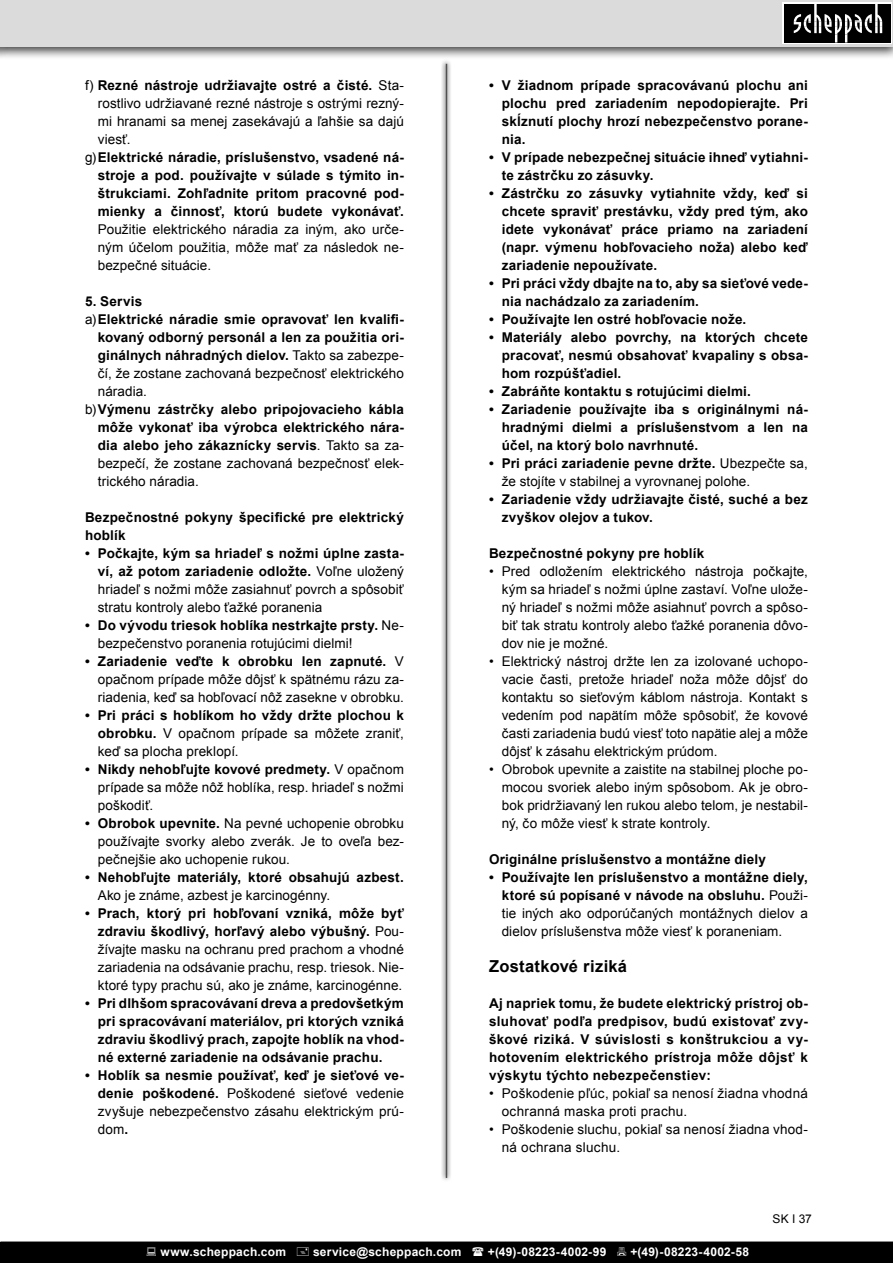
<style>
.page{position:relative;width:893px;height:1263px;background:#fff}
.page>*{position:absolute;margin:0;border:0;box-sizing:border-box;transform-origin:0 0}
.Grundtext_Einzug{font:700 16.5px "Arial";letter-spacing:.02em;color:#000}
.t1{font:13.5px/18px "Arial";letter-spacing:.01em;color:#000;text-align:justify}
.Grundtext_Einzug-2{font:700 13.5px/18px "Arial";letter-spacing:.015em;color:#000;text-align:justify}
.t2{font:700 12px "Arial";letter-spacing:.02em;color:#fff}
.t3{font:12px "Arial";color:#000}
.s1{font-weight:700}
.s2{font-weight:400}
</style>
<div class="page">
<div style="left:0;top:0;width:893px;height:60px;background:#000;opacity:.75"></div>
<div style="left:0;top:0;width:893px;height:46px;background:#dbdbdb"></div>
<div style="left:782px;top:2px;width:110px;height:42px;background:linear-gradient(to bottom,#000,#000)"></div>
<div style="left:784px;top:4px;width:106px;height:39px;background:#000"></div>
<svg style="left:794px;top:4px;width:88px;height:39px"></svg>
<svg style="left:441px;top:59px;width:11px;height:1121px"></svg>
<hr style="left:446px;top:64px;width:1px;height:1114px;background:#505050">
<div style="left:1px;top:1242px;width:892px;height:21px;background:#000"></div>
<p class="t1" style="left:98px;top:76px;width:308px;text-indent:-13px">f) <span class="s1">Rezné nástroje udržiavajte ostré a čisté.</span> Sta&shy;rostlivo udržiavané rezné nástroje s ostrými rezný&shy;mi hranami sa menej zasekávajú a ľahšie sa dajú viesť.</p>
<p class="Grundtext_Einzug-2" style="left:98px;top:149px;width:308px;text-indent:-13px"><span class="s2">g)</span>Elektrické náradie, príslušenstvo, vsadené ná&shy;stroje a pod. používajte v súlade s týmito in&shy;štrukciami. Zohľadnite pritom pracovné pod&shy;mienky a činnosť, ktorú budete vykonávať.<br><span class="s2">Použitie elektrického náradia za iným, ako urče&shy;ným účelom použitia, môže mať za následok ne&shy;bezpečné situácie.</span></p>
<p class="Grundtext_Einzug-2" style="left:85px;top:293px;width:59px">5. Servis</p>
<p class="Grundtext_Einzug-2" style="left:98px;top:311px;width:308px;text-indent:-13px"><span class="s2">a)</span>Elektrické náradie smie opravovať len kvalifi&shy;kovaný odborný personál a len za použitia ori&shy;ginálnych náhradných dielov. <span class="s2">Takto sa zabezpe&shy;čí, že zostane zachovaná bezpečnosť elektrického náradia.</span></p>
<p class="Grundtext_Einzug-2" style="left:98px;top:401px;width:308px;text-indent:-13px"><span class="s2">b)</span>Výmenu zástrčky alebo pripojovacieho kábla môže vykonať iba výrobca elektrického nára&shy;dia alebo jeho zákaznícky servis<span class="s2">. Takto sa za&shy;bezpečí, že zostane zachovaná bezpečnosť elek&shy;trického náradia.</span></p>
<p class="Grundtext_Einzug-2" style="left:85px;top:509px;width:320px">Bezpečnostné pokyny špecifické pre elektrický hoblík</p>
<p class="t1" style="left:98px;top:544px;width:308px;text-indent:-13px"><span class="s1">• Počkajte, kým sa hriadeľ s nožmi úplne zasta&shy;ví, až potom zariadenie odložte.</span> Voľne uložený hriadeľ s nožmi môže zasiahnuť povrch a spôsobiť stratu kontroly alebo ťažké poranenia</p>
<p class="t1" style="left:98px;top:616px;width:308px;text-indent:-13px"><span class="s1">• Do vývodu triesok hoblíka nestrkajte prsty.</span> Ne&shy;bezpečenstvo poranenia rotujúcimi dielmi!</p>
<p class="t1" style="left:98px;top:652px;width:308px;text-indent:-13px"><span class="s1">• Zariadenie veďte k obrobku len zapnuté.</span> V opačnom prípade môže dôjsť k spätnému rázu za&shy;riadenia, keď sa hobľovací nôž zasekne v obrobku.</p>
<p class="t1" style="left:98px;top:706px;width:308px;text-indent:-13px"><span class="s1">• Pri práci s hoblíkom ho vždy držte plochou k obrobku.</span> V opačnom prípade sa môžete zraniť, keď sa plocha preklopí.</p>
<p class="t1" style="left:98px;top:760px;width:308px;text-indent:-13px"><span class="s1">• Nikdy nehobľujte kovové predmety.</span> V opačnom prípade sa môže nôž hoblíka, resp. hriadeľ s nožmi poškodiť.</p>
<p class="t1" style="left:98px;top:814px;width:308px;text-indent:-13px"><span class="s1">• Obrobok upevnite.</span> Na pevné uchopenie obrobku používajte svorky alebo zverák. Je to oveľa bez&shy;pečnejšie ako uchopenie rukou.</p>
<p class="Grundtext_Einzug-2" style="left:98px;top:869px;width:308px;text-indent:-13px">• Nehobľujte materiály, ktoré obsahujú azbest.<br><span class="s2">Ako je známe, azbest je karcinogénny.</span></p>
<p class="t1" style="left:98px;top:904px;width:308px;text-indent:-13px"><span class="s1">• Prach, ktorý pri hobľovaní vzniká, môže byť zdraviu škodlivý, horľavý alebo výbušný.</span> Pou&shy;žívajte masku na ochranu pred prachom a vhodné zariadenia na odsávanie prachu, resp. triesok. Nie&shy;ktoré typy prachu sú, ako je známe, karcinogénne.</p>
<p class="Grundtext_Einzug-2" style="left:98px;top:995px;width:308px;text-indent:-13px">• Pri dlhšom spracovávaní dreva a predovšetkým pri spracovávaní materiálov, pri ktorých vzniká zdraviu škodlivý prach, zapojte hoblík na vhod&shy;né externé zariadenie na odsávanie prachu.</p>
<p class="t1" style="left:98px;top:1066px;width:308px;text-indent:-13px"><span class="s1">• Hoblík sa nesmie používať, keď je sieťové ve&shy;denie poškodené.</span> Poškodené sieťové vedenie zvyšuje nebezpečenstvo zásahu elektrickým prú&shy;dom<span class="s1">.</span></p>
<p class="Grundtext_Einzug-2" style="left:502px;top:77px;width:308px;text-indent:-13px">• V žiadnom prípade spracovávanú plochu ani plochu pred zariadením nepodopierajte. Pri skĺznutí plochy hrozí nebezpečenstvo porane&shy;nia.</p>
<p class="Grundtext_Einzug-2" style="left:502px;top:149px;width:308px;text-indent:-13px">• V prípade nebezpečnej situácie ihneď vytiahni&shy;te zástrčku zo zásuvky.</p>
<p class="Grundtext_Einzug-2" style="left:502px;top:185px;width:308px;text-indent:-13px">• Zástrčku zo zásuvky vytiahnite vždy, keď si chcete spraviť prestávku, vždy pred tým, ako idete vykonávať práce priamo na zariadení (napr. výmenu hobľovacieho noža) alebo keď zariadenie nepoužívate.</p>
<p class="Grundtext_Einzug-2" style="left:502px;top:275px;width:308px;text-indent:-13px">• Pri práci vždy dbajte na to, aby sa sieťové vede&shy;nia nachádzalo za zariadením.</p>
<p class="Grundtext_Einzug-2" style="left:489px;top:311px;width:259px">• Používajte len ostré hobľovacie nože.</p>
<p class="Grundtext_Einzug-2" style="left:502px;top:329px;width:308px;text-indent:-13px">• Materiály alebo povrchy, na ktorých chcete pracovať, nesmú obsahovať kvapaliny s obsa&shy;hom rozpúšťadiel.</p>
<p class="Grundtext_Einzug-2" style="left:489px;top:383px;width:263px">• Zabráňte kontaktu s rotujúcimi dielmi.</p>
<p class="Grundtext_Einzug-2" style="left:502px;top:401px;width:308px;text-indent:-13px">• Zariadenie používajte iba s originálnymi ná&shy;hradnými dielmi a príslušenstvom a len na účel, na ktorý bolo navrhnuté.</p>
<p class="t1" style="left:502px;top:454px;width:308px;text-indent:-13px"><span class="s1">• Pri práci zariadenie pevne držte.</span> Ubezpečte sa, že stojíte v stabilnej a vyrovnanej polohe.</p>
<p class="Grundtext_Einzug-2" style="left:502px;top:491px;width:308px;text-indent:-13px">• Zariadenie vždy udržiavajte čisté, suché a bez zvyškov olejov a tukov.</p>
<p class="Grundtext_Einzug-2" style="left:489px;top:545px;width:217px">Bezpečnostné pokyny pre hoblík</p>
<p class="t1" style="left:502px;top:562px;width:308px;text-indent:-13px">• Pred odložením elektrického nástroja počkajte, kým sa hriadeľ s nožmi úplne zastaví. Voľne ulože&shy;ný hriadeľ s nožmi môže asiahnuť povrch a spôso&shy;biť tak stratu kontroly alebo ťažké poranenia dôvo&shy;dov nie je možné.</p>
<p class="t1" style="left:502px;top:652px;width:308px;text-indent:-13px">• Elektrický nástroj držte len za izolované uchopo&shy;vacie časti, pretože hriadeľ noža môže dôjsť do kontaktu so sieťovým káblom nástroja. Kontakt s vedením pod napätím môže spôsobiť, že kovové časti zariadenia budú viesť toto napätie alej a môže dôjsť k zásahu elektrickým prúdom.</p>
<p class="t1" style="left:502px;top:760px;width:308px;text-indent:-13px">• Obrobok upevnite a zaistite na stabilnej ploche po&shy;mocou svoriek alebo iným spôsobom. Ak je obro&shy;bok pridržiavaný len rukou alebo telom, je nestabil&shy;ný, čo môže viesť k strate kontroly.</p>
<p class="Grundtext_Einzug-2" style="left:489px;top:851px;width:278px">Originálne príslušenstvo a montážne diely</p>
<p class="t1" style="left:502px;top:868px;width:308px;text-indent:-13px"><span class="s1">• Používajte len príslušenstvo a montážne diely, ktoré sú popísané v návode na obsluhu.</span> Použi&shy;tie iných ako odporúčaných montážnych dielov a dielov príslušenstva môže viesť k poraneniam.</p>
<p class="Grundtext_Einzug" style="left:489px;top:955px;width:140px">Zostatkové riziká</p>
<p class="Grundtext_Einzug-2" style="left:489px;top:995px;width:320px">Aj napriek tomu, že budete elektrický prístroj ob&shy;sluhovať podľa predpisov, budú existovať zvy&shy;škové riziká. V súvislosti s konštrukciou a vy&shy;hotovením elektrického prístroja môže dôjsť k výskytu týchto nebezpečenstiev:</p>
<p class="t1" style="left:502px;top:1084px;width:308px;text-indent:-13px">• Poškodenie pľúc, pokiaľ sa nenosí žiadna vhodná ochranná maska proti prachu.</p>
<p class="t1" style="left:502px;top:1120px;width:308px;text-indent:-13px">• Poškodenie sluchu, pokiaľ sa nenosí žiadna vhod&shy;ná ochrana sluchu.</p>
<p class="t3" style="left:772px;top:1211px;width:41px">SK І 37</p>
<p class="t2" style="left:160px;top:1244px;width:127px">www.scheppach.com</p>
<p class="t2" style="left:313px;top:1244px;width:150px">service@scheppach.com</p>
<p class="t2" style="left:488px;top:1244px;width:120px">+(49)-08223-4002-99</p>
<p class="t2" style="left:630px;top:1244px;width:120px">+(49)-08223-4002-58</p>
</div>
